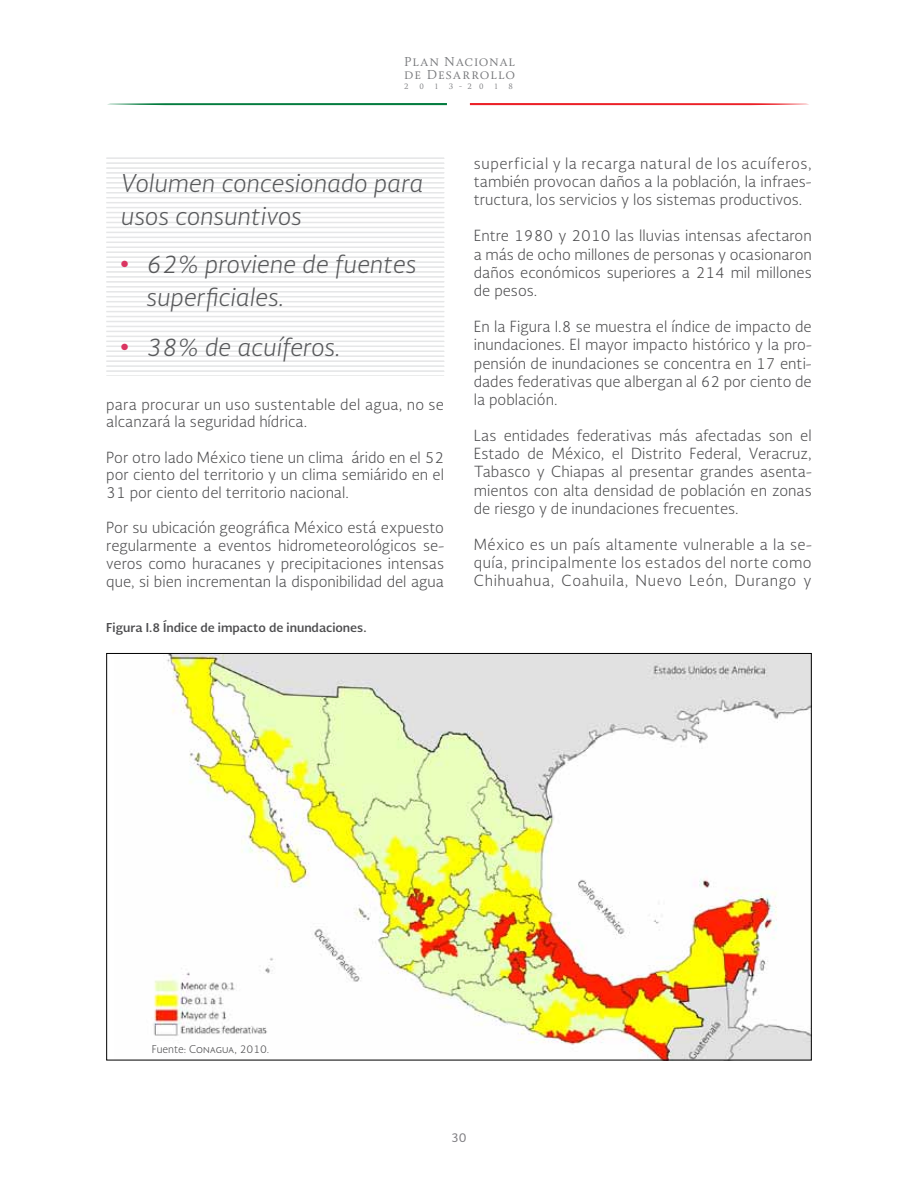
<style>
.page{position:relative;width:918px;height:1188px;background:#fff}
.page>*{position:absolute;margin:0;border:0;box-sizing:border-box;transform-origin:0 0}
.t1{font:italic 300 24px/33px "Soberana Sans";color:#58595b}
.t2{font:300 15px/18.1px "Soberana Sans";color:#4d4d4f;text-align:justify}
.t3{font:700 12px "Soberana Sans";color:#4d4d4f}
.t4{font:12px/12.9px "Soberana Titular";letter-spacing:.07em;color:#77787b}
.t5{font:12px "Soberana Sans";color:#807f83}
.t6{font:300 10.5px "Soberana Sans";color:#4d4d4f}
.t7{font:7.2px "Soberana Titular";color:#77787b}
</style>
<div class="page">
<svg style="left:107px;top:103px;width:340px;height:2px"></svg>
<svg style="left:470px;top:103px;width:339px;height:2px"></svg>
<img style="left:153px;top:655px;width:657px;height:403px">
<hr style="left:106px;top:157px;width:338px;height:2px;background:#e6e7e8">
<hr style="left:106px;top:162px;width:338px;height:2px;background:#e6e7e8">
<hr style="left:106px;top:167px;width:338px;height:2px;background:#e6e7e8">
<hr style="left:106px;top:172px;width:338px;height:2px;background:#e6e7e8">
<hr style="left:106px;top:177px;width:338px;height:2px;background:#e6e7e8">
<hr style="left:106px;top:182px;width:338px;height:2px;background:#e6e7e8">
<hr style="left:106px;top:187px;width:338px;height:2px;background:#e6e7e8">
<hr style="left:106px;top:192px;width:338px;height:2px;background:#e6e7e8">
<hr style="left:106px;top:197px;width:338px;height:1px;background:#e6e7e8">
<hr style="left:106px;top:202px;width:338px;height:1px;background:#e6e7e8">
<hr style="left:106px;top:207px;width:338px;height:1px;background:#e6e7e8">
<hr style="left:106px;top:212px;width:338px;height:1px;background:#e6e7e8">
<hr style="left:106px;top:217px;width:338px;height:1px;background:#e6e7e8">
<hr style="left:106px;top:222px;width:338px;height:1px;background:#e6e7e8">
<hr style="left:106px;top:227px;width:338px;height:1px;background:#e6e7e8">
<hr style="left:106px;top:232px;width:338px;height:1px;background:#e6e7e8">
<hr style="left:106px;top:237px;width:338px;height:1px;background:#e6e7e8">
<hr style="left:106px;top:242px;width:338px;height:1px;background:#e6e7e8">
<hr style="left:106px;top:246px;width:338px;height:2px;background:#e6e7e8">
<hr style="left:106px;top:251px;width:338px;height:2px;background:#e6e7e8">
<hr style="left:106px;top:256px;width:338px;height:2px;background:#e6e7e8">
<hr style="left:106px;top:261px;width:338px;height:2px;background:#e6e7e8">
<hr style="left:106px;top:266px;width:338px;height:2px;background:#e6e7e8">
<hr style="left:106px;top:271px;width:338px;height:2px;background:#e6e7e8">
<hr style="left:106px;top:276px;width:338px;height:2px;background:#e6e7e8">
<hr style="left:106px;top:281px;width:338px;height:2px;background:#e6e7e8">
<hr style="left:106px;top:286px;width:338px;height:2px;background:#e6e7e8">
<hr style="left:106px;top:291px;width:338px;height:2px;background:#e6e7e8">
<hr style="left:106px;top:296px;width:338px;height:2px;background:#e6e7e8">
<hr style="left:106px;top:301px;width:338px;height:1px;background:#e6e7e8">
<hr style="left:106px;top:306px;width:338px;height:1px;background:#e6e7e8">
<hr style="left:106px;top:311px;width:338px;height:1px;background:#e6e7e8">
<hr style="left:106px;top:316px;width:338px;height:1px;background:#e6e7e8">
<hr style="left:106px;top:321px;width:338px;height:1px;background:#e6e7e8">
<hr style="left:106px;top:326px;width:338px;height:1px;background:#e6e7e8">
<hr style="left:106px;top:331px;width:338px;height:1px;background:#e6e7e8">
<hr style="left:106px;top:336px;width:338px;height:1px;background:#e6e7e8">
<hr style="left:106px;top:341px;width:338px;height:1px;background:#e6e7e8">
<hr style="left:106px;top:346px;width:338px;height:1px;background:#e6e7e8">
<hr style="left:106px;top:350px;width:338px;height:2px;background:#e6e7e8">
<hr style="left:106px;top:355px;width:338px;height:2px;background:#e6e7e8">
<hr style="left:106px;top:360px;width:338px;height:2px;background:#e6e7e8">
<hr style="left:106px;top:365px;width:338px;height:2px;background:#e6e7e8">
<hr style="left:106px;top:370px;width:338px;height:2px;background:#e6e7e8">
<hr style="left:106px;top:375px;width:338px;height:1px;background:#e6e7e8">
<p class="t4" style="left:404px;top:55px;width:113px">Plan Nacional de Desarrollo</p>
<p class="t7" style="left:404px;top:82px;width:6px">2</p>
<p class="t7" style="left:419px;top:82px;width:6px">0</p>
<p class="t7" style="left:435px;top:82px;width:5px">1</p>
<p class="t7" style="left:449px;top:82px;width:36px">3 - 2 0</p>
<p class="t7" style="left:494px;top:82px;width:5px">1</p>
<p class="t7" style="left:509px;top:82px;width:6px">8</p>
<p class="t1" style="left:121px;top:166px;width:304px">Volumen concesionado para usos consuntivos</p>
<p class="t1" style="left:147px;top:247px;width:271px;text-indent:-26px"><sup>●</sup> 62% proviene de fuentes superficiales.</p>
<p class="t1" style="left:121px;top:330px;width:221px"><sup>●</sup> 38% de acuíferos.</p>
<p class="t2" style="left:106px;top:395px;width:339px;line-height:17.7px">para procurar un uso sustentable del agua, no se alcanzará la seguridad hídrica.</p>
<p class="t2" style="left:106px;top:448px;width:339px;line-height:17.7px">Por otro lado México tiene un clima árido en el 52 por ciento del territorio y un clima semiárido en el 31 por ciento del territorio nacional.</p>
<p class="t2" style="left:106px;top:519px;width:339px;line-height:17.7px">Por su ubicación geográfica México está expuesto regularmente a eventos hidrometeorológicos se&shy;veros como huracanes y precipitaciones intensas que, si bien incrementan la disponibilidad del agua</p>
<p class="t3" style="left:106px;top:620px;width:262px">Figura I.8 Índice de impacto de inundaciones.</p>
<p class="t2" style="left:474px;top:154px;width:339px">superficial y la recarga natural de los acuíferos, también provocan daños a la población, la infraes&shy;tructura, los servicios y los sistemas productivos.</p>
<p class="t2" style="left:474px;top:226px;width:339px">Entre 1980 y 2010 las lluvias intensas afectaron a más de ocho millones de personas y ocasionaron daños económicos superiores a 214 mil millones de pesos.</p>
<p class="t2" style="left:474px;top:317px;width:339px">En la Figura I.8 se muestra el índice de impacto de inundaciones. El mayor impacto histórico y la pro&shy;pensión de inundaciones se concentra en 17 enti&shy;dades federativas que albergan al 62 por ciento de la población.</p>
<p class="t2" style="left:474px;top:426px;width:339px">Las entidades federativas más afectadas son el Estado de México, el Distrito Federal, Veracruz, Tabasco y Chiapas al presentar grandes asenta&shy;mientos con alta densidad de población en zonas de riesgo y de inundaciones frecuentes.</p>
<p class="t2" style="left:474px;top:535px;width:339px">México es un país altamente vulnerable a la se&shy;quía, principalmente los estados del norte como Chihuahua, Coahuila, Nuevo León, Durango y</p>
<p class="t6" style="left:152px;top:1043px;width:119px">Fuente: Conagua, 2010.</p>
<p class="t5" style="left:451px;top:1130px;width:17px">30</p>
</div>
